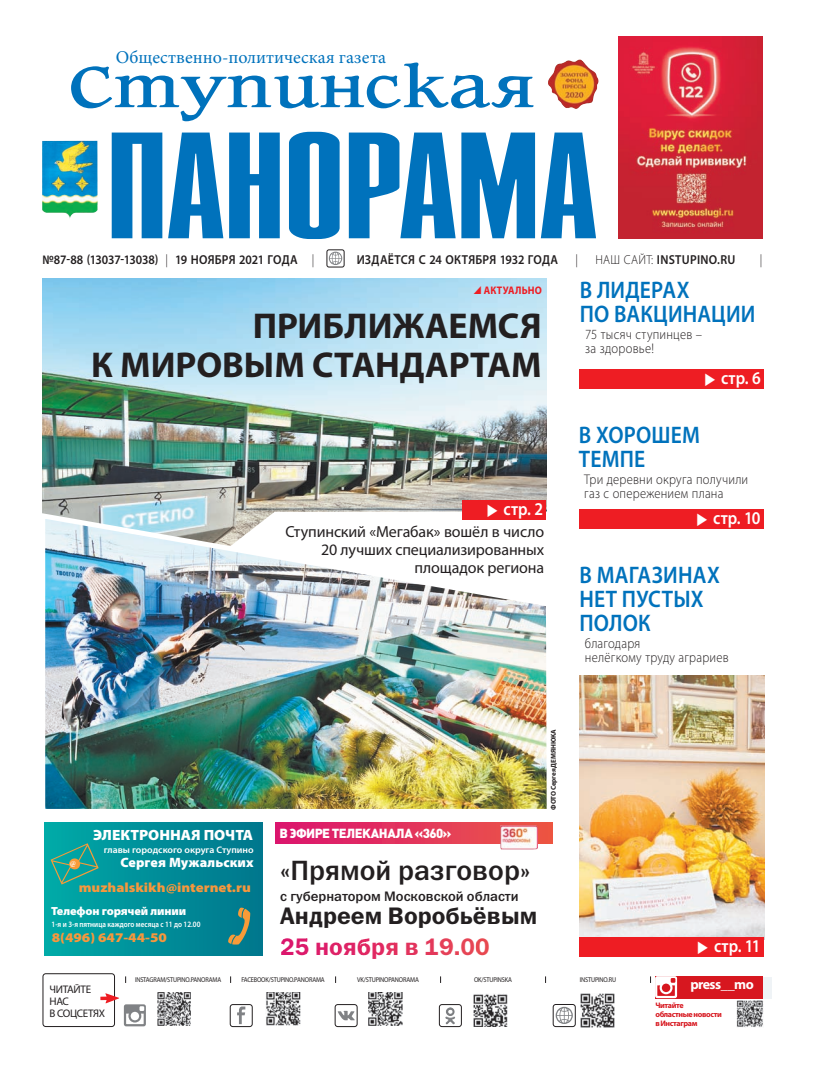
<style>
.page{position:relative;width:820px;height:1078px;background:#fff}
.page>*{position:absolute;margin:0;border:0;box-sizing:border-box;transform-origin:0 0}
.t1{font:700 36px/39px "Myriad Pro";color:#231f20;text-align:right}
.t2{font:28px "Franklin Gothic Medium C";color:#231f20}
.t3{font:600 24px/24px "Myriad Pro";letter-spacing:.005em;color:#0072bc;scale:.9 1}
.t4{font:24px/30.8px "Franklin Gothic Demi C";color:#231f20}
.t5{font:18.1px "Minion Pro";color:#0072bc}
.t6{font:600 18px "Myriad Pro";letter-spacing:-.005em;color:#fff;scale:.9 1}
.t7{font:16px/18px "Myriad Pro";letter-spacing:-.01em;color:#231f20;text-align:right}
.t8{font:900 14.9px "Myriad Pro";color:#fff}
.t9{font:300 14px/14px "Myriad Pro";letter-spacing:.015em;color:#231f20;scale:.9 1}
.t10{font:700 14px "Myriad Pro";letter-spacing:-.045em;color:#fff}
.t11{font:13.8px "Franklin Gothic Medium C";color:#231f20}
.t12{font:900 13.6px "Myriad Pro";letter-spacing:.01em;color:#fff}
.t13{font:900 13.3px "Myriad Pro";color:#f7973d;scale:1.1 1}
.t14{font:600 13px "Myriad Pro";letter-spacing:.01em;color:#231f20;scale:.92 1}
.t15{font:13px "Plumb Black C";letter-spacing:-.04em;color:#fff}
.t16{font:300 13px "Myriad Pro";color:#231f20;scale:.92 1}
.t17{font:900 11.8px "Myriad Pro";letter-spacing:-.01em;color:#fff}
.t18{font:11px/12px "Myriad Pro";letter-spacing:-.035em;color:#231f20}
.t19{font:700 11px "Myriad Pro";letter-spacing:.015em;color:#ee1d23;scale:.9 1}
.t20{font:600 9.5px "Myriad Pro";color:#fff;scale:1.04 1}
.t21{font:600 8.2px "Myriad Pro";color:#fff;scale:.86 1}
.t22{font:700 8px/9px "Myriad Pro";letter-spacing:-.045em;color:#d7171f}
.t23{font:7px "Myriad Pro";letter-spacing:-.025em;color:#231f20;scale:.9 1}
.t24{font:700 7px "Myriad Pro";letter-spacing:-.01em;color:#231f20}
.s1{font-weight:300}
.s2{color:#db156d}
.s3{color:#dc1a6b}
.s4{color:#dd1d69}
.s5{color:#de2267}
.s6{color:#de2366}
.s7{color:#e02563}
.s8{color:#e12861}
.s9{color:#e23360}
.s10{color:#e2335d}
.s11{color:#e3385a}
.s12{color:#e54058}
.s13{color:#e64256}
.s14{color:#e64555}
.s15{color:#e74752}
</style>
<div class="page">
<img style="left:579px;top:675px;width:185px;height:263px">
<img style="left:42px;top:279px;width:504px;height:231px">
<div style="left:326px;top:249px;width:18px;height:18px;border:1px solid #231f20;border-radius:2px"></div>
<svg style="left:329px;top:251px;width:13px;height:14px"></svg>
<div style="left:43px;top:973px;width:72px;height:53px;border:1px solid #231f20;border-radius:3px"></div>
<svg style="left:112px;top:132px;width:484px;height:107px;fill:#0072bc"></svg>
<svg style="left:71px;top:62px;width:462px;height:59px"></svg>
<img style="left:94px;top:140px;width:4px;height:49px">
<img style="left:572px;top:61px;width:26px;height:48px">
<div style="left:45px;top:822px;width:217px;height:133px;background:linear-gradient(to right,#00aaa7,#00768c)"></div>
<svg style="left:228px;top:907px;width:22px;height:37px"></svg>
<div style="left:655px;top:977px;width:116px;height:21px;background:#eff3f6"></div>
<img style="left:158px;top:992px;width:32px;height:33px">
<svg style="left:100px;top:993px;width:46px;height:33px"></svg>
<img style="left:266px;top:992px;width:34px;height:32px">
<div style="left:230px;top:1004px;width:22px;height:22px;border:1px solid #231f20;border-radius:3px"></div>
<svg style="left:237px;top:1006px;width:8px;height:17px"></svg>
<div style="left:335px;top:1004px;width:22px;height:22px;border:1px solid #231f20;border-radius:3px"></div>
<img style="left:368px;top:992px;width:34px;height:32px">
<svg style="left:337px;top:1010px;width:18px;height:10px"></svg>
<div style="left:439px;top:1004px;width:22px;height:22px;border:1px solid #231f20;border-radius:3px"></div>
<img style="left:473px;top:994px;width:34px;height:31px">
<img style="left:736px;top:1000px;width:27px;height:26px">
<div style="left:552px;top:1003px;width:23px;height:23px;border:1px solid #231f20;border-radius:3px"></div>
<svg style="left:555px;top:1006px;width:17px;height:17px"></svg>
<img style="left:580px;top:993px;width:34px;height:33px">
<div style="left:655px;top:975px;width:107px;height:23px;background:#d7171f"></div>
<svg style="left:650px;top:975px;width:26px;height:22px"></svg>
<div style="left:579px;top:509px;width:184px;height:20px;background:#ee1d23"></div>
<img style="left:618px;top:36px;width:144px;height:202px">
<div style="left:579px;top:937px;width:184px;height:19px;background:#ee1d23"></div>
<div style="left:579px;top:369px;width:184px;height:19px;background:#ee1d23"></div>
<div style="left:462px;top:500px;width:84px;height:19px;background:#ee1d23"></div>
<div style="left:276px;top:822px;width:276px;height:21px;background:linear-gradient(to right,#da1470,#ec5745)"></div>
<img style="left:500px;top:825px;width:38px;height:24px">
<img style="left:42px;top:510px;width:505px;height:299px">
<svg style="left:230px;top:504px;width:317px;height:107px"></svg>
<svg style="left:473px;top:286px;width:8px;height:8px"></svg>
<svg style="left:51px;top:843px;width:48px;height:41px;background:#28a191"></svg>
<p class="t5" style="left:116px;top:46px;width:272px">Общественно-политическая газета</p>
<p class="t14" style="left:43px;top:252px;width:297px">№87-88 (13037-13038) <span class="s1">|</span> 19 НОЯБРЯ 2021 ГОДА <span class="s1">|</span></p>
<p class="t14" style="left:356px;top:252px;width:220px">ИЗДАЁТСЯ С 24 ОКТЯБРЯ 1932 ГОДА</p>
<p class="t16" style="left:575px;top:252px;width:4px">|</p>
<p class="t14" style="left:595px;top:252px;width:153px"><span class="s1">НАШ САЙТ:</span> INSTUPINO.RU</p>
<p class="t16" style="left:759px;top:252px;width:4px">|</p>
<p class="t19" style="left:483px;top:284px;width:66px">АКТУАЛЬНО</p>
<h1 class="t1" style="left:91px;top:306px;width:451px">ПРИБЛИЖАЕМСЯ<br>К МИРОВЫМ СТАНДАРТАМ</h1>
<p class="t6" style="left:503px;top:498px;width:45px">стр. 2</p>
<p class="t7" style="left:285px;top:522px;width:260px">Ступинский «Мегабак» вошёл в число<br>20 лучших специализированных площадок региона</p>
<h3 class="t3" style="left:579px;top:278px;width:196px">В ЛИДЕРАХ<br>ПО ВАКЦИНАЦИИ</h3>
<p class="t9" style="left:585px;top:327px;width:131px">75 тысяч ступинцев – за здоровье!</p>
<p class="t6" style="left:720px;top:367px;width:45px">стр. 6</p>
<h3 class="t3" style="left:578px;top:423px;width:136px">В ХОРОШЕМ<br>ТЕМПЕ</h3>
<p class="t9" style="left:584px;top:472px;width:184px">Три деревни округа получили газ с опережением плана</p>
<p class="t6" style="left:713px;top:507px;width:54px">стр. 10</p>
<h3 class="t3" style="left:579px;top:562px;width:158px">В МАГАЗИНАХ<br>НЕТ ПУСТЫХ<br>ПОЛОК</h3>
<p class="t9" style="left:584px;top:635px;width:161px">благодаря<br>нелёгкому труду аграриев</p>
<p class="t24" style="left:549px;top:809px;width:82px;rotate:-90deg">ФОТО Сергея ДЕМЯНЮКА</p>
<p class="t15" style="left:279px;top:826px;width:174px">В ЭФИРЕ ТЕЛЕКАНАЛА «360»</p>
<p class="t8" style="left:93px;top:826px;width:161px">ЭЛЕКТРОННАЯ ПОЧТА</p>
<p class="t20" style="left:104px;top:843px;width:146px">главы городского округа Ступино</p>
<p class="t12" style="left:120px;top:854px;width:135px">Сергея Мужальских</p>
<p class="t17" style="left:51px;top:903px;width:136px">Телефон горячей линии</p>
<p class="t21" style="left:52px;top:919px;width:174px">1-я и 3-я пятница каждого месяца с 11 до 12.00</p>
<p class="t13" style="left:52px;top:929px;width:106px">8(496) 647-44-50</p>
<p class="t23" style="left:135px;top:975px;width:97px">INSTAGRAM/STUPINO.PANORAMA</p>
<p class="t23" style="left:241px;top:975px;width:94px">FACEBOOK/STUPINO.PANORAMA</p>
<p class="t23" style="left:357px;top:975px;width:70px">VK/STUPINOPANORAMA</p>
<p class="t23" style="left:474px;top:975px;width:44px">OK/STUPINSKA</p>
<p class="t23" style="left:579px;top:975px;width:42px">INSTUPINO.RU</p>
<h2 class="t2" style="left:280px;top:854px;width:251px">«Прямой разговор»</h2>
<p class="t11" style="left:280px;top:888px;width:240px">с губернатором Московской области</p>
<h3 class="t4" style="left:280px;top:900px;width:258px">Андреем Воробьёвым<br><span class="s2">2</span><span class="s3">5</span> <span class="s4">н</span><span class="s5">о</span><span class="s6">я</span><span class="s7">б</span><span class="s8">р</span><span class="s9">я</span> <span class="s10">в</span> <span class="s11">1</span><span class="s12">9</span><span class="s13">.</span><span class="s14">0</span><span class="s15">0</span></h3>
<p class="t13" style="left:79px;top:879px;width:158px">muzhalskikh@internet.ru</p>
<p class="t18" style="left:50px;top:982px;width:57px">ЧИТАЙТЕ<br>НАС<br>В СОЦСЕТЯХ</p>
<p class="t6" style="left:713px;top:934px;width:53px">стр. 11</p>
<p class="t10" style="left:690px;top:975px;width:65px">press__mo</p>
<p class="t22" style="left:655px;top:1000px;width:68px">Читайте областные новости в Инстаграм</p>
</div>
